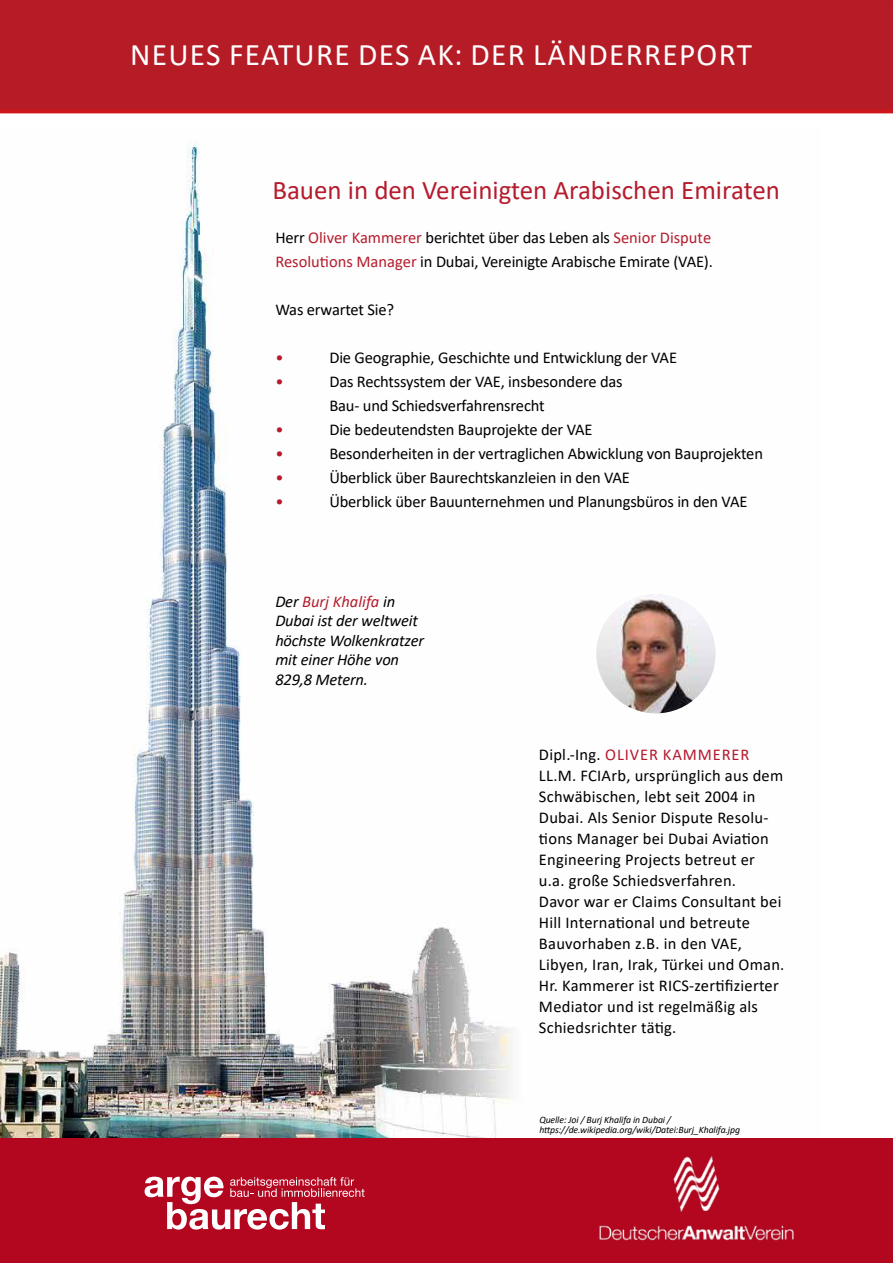
<style>
.page{position:relative;width:893px;height:1263px;background:#fff}
.page>*{position:absolute;margin:0;border:0;box-sizing:border-box;transform-origin:0 0}
.t1{font:31.5px "Calibri";letter-spacing:.04em;color:#fff}
.t2{font:27px "Calibri";color:#b51c2d}
.t3{font:16.5px/24px "Calibri";letter-spacing:-.01em;color:#000}
.t4{font:16.5px/21px "Calibri";letter-spacing:.015em;color:#000}
.t5{font:italic 16.5px/19.5px "Calibri";letter-spacing:-.01em;color:#000}
.t6{font:16.5px "Calibri";color:#b51c2d}
.t7{font:italic 9.75px/10.5px "Calibri";letter-spacing:-.01em;color:#000}
.s1{color:#b51c2d}
.s2{color:#b4182c}
</style>
<div class="page">
<img style="left:0;top:140px;width:716px;height:998px">
<img style="left:596px;top:594px;width:119px;height:119px;border-radius:60px">
<div style="left:0;top:1138px;width:893px;height:125px;background:#b30720"></div>
<svg style="left:145px;top:1177px;width:220px;height:52px"></svg>
<img style="left:599px;top:1156px;width:195px;height:85px">
<div style="left:0;top:0;width:893px;height:113px;background:#b51c26"></div>
<h1 class="t1" style="left:130px;top:33px;width:623px">NEUES FEATURE DES AK: DER LÄNDERREPORT</h1>
<h2 class="t2" style="left:272px;top:171px;width:509px">Bauen in den Vereinigten Arabischen Emiraten</h2>
<p class="t3" style="left:275px;top:225px;width:439px">Herr <span class="s1">Oliver Kammerer</span> berichtet über das Leben als <span class="s1">Senior Dispute<br>Resolutions Manager</span> in Dubai, Vereinigte Arabische Emirate (VAE).</p>
<p class="t3" style="left:275px;top:297px;width:120px">Was erwartet Sie?</p>
<p class="t6" style="left:275px;top:346px;width:10px">•</p>
<p class="t3" style="left:329px;top:345px;width:349px">Die Geographie, Geschichte und Entwicklung der VAE</p>
<p class="t6" style="left:275px;top:370px;width:10px">•</p>
<p class="t3" style="left:329px;top:369px;width:295px">Das Rechtssystem der VAE, insbesondere das<br>Bau- und Schiedsverfahrensrecht</p>
<p class="t6" style="left:275px;top:418px;width:10px">•</p>
<p class="t3" style="left:329px;top:417px;width:265px">Die bedeutendsten Bauprojekte der VAE</p>
<p class="t6" style="left:275px;top:442px;width:10px">•</p>
<p class="t3" style="left:329px;top:441px;width:435px">Besonderheiten in der vertraglichen Abwicklung von Bauprojekten</p>
<p class="t6" style="left:275px;top:466px;width:10px">•</p>
<p class="t3" style="left:329px;top:465px;width:302px">Überblick über Baurechtskanzleien in den VAE</p>
<p class="t6" style="left:275px;top:490px;width:10px">•</p>
<p class="t3" style="left:329px;top:489px;width:420px">Überblick über Bauunternehmen und Planungsbüros in den VAE</p>
<p class="t5" style="left:275px;top:591px;width:150px">Der <span class="s1">Burj Khalifa</span> in<br>Dubai ist der weltweit höchste Wolkenkratzer mit einer Höhe von<br>829,8 Metern.</p>
<p class="t4" style="left:539px;top:743px;width:247px">Dipl.-Ing. <span class="s2">OLIVER KAMMERER<br></span>LL.M. FCIArb, ursprünglich aus dem<br>Schwäbischen, lebt seit 2004 in<br>Dubai. Als Senior Dispute Resolu&shy;tions Manager bei Dubai Aviation<br>Engineering Projects betreut er u.a. große Schiedsverfahren.<br>Davor war er Claims Consultant bei<br>Hill International und betreute<br>Bauvorhaben z.B. in den VAE,<br>Libyen, Iran, Irak, Türkei und Oman.<br>Hr. Kammerer ist RICS-zertifizierter<br>Mediator und ist regelmäßig als<br>Schiedsrichter tätig.</p>
<p class="t7" style="left:539px;top:1113px;width:202px">Quelle: Joi / Burj Khalifa in Dubai / https://de.wikipedia.org/wiki/Datei:Burj_Khalifa.jpg</p>
</div>
